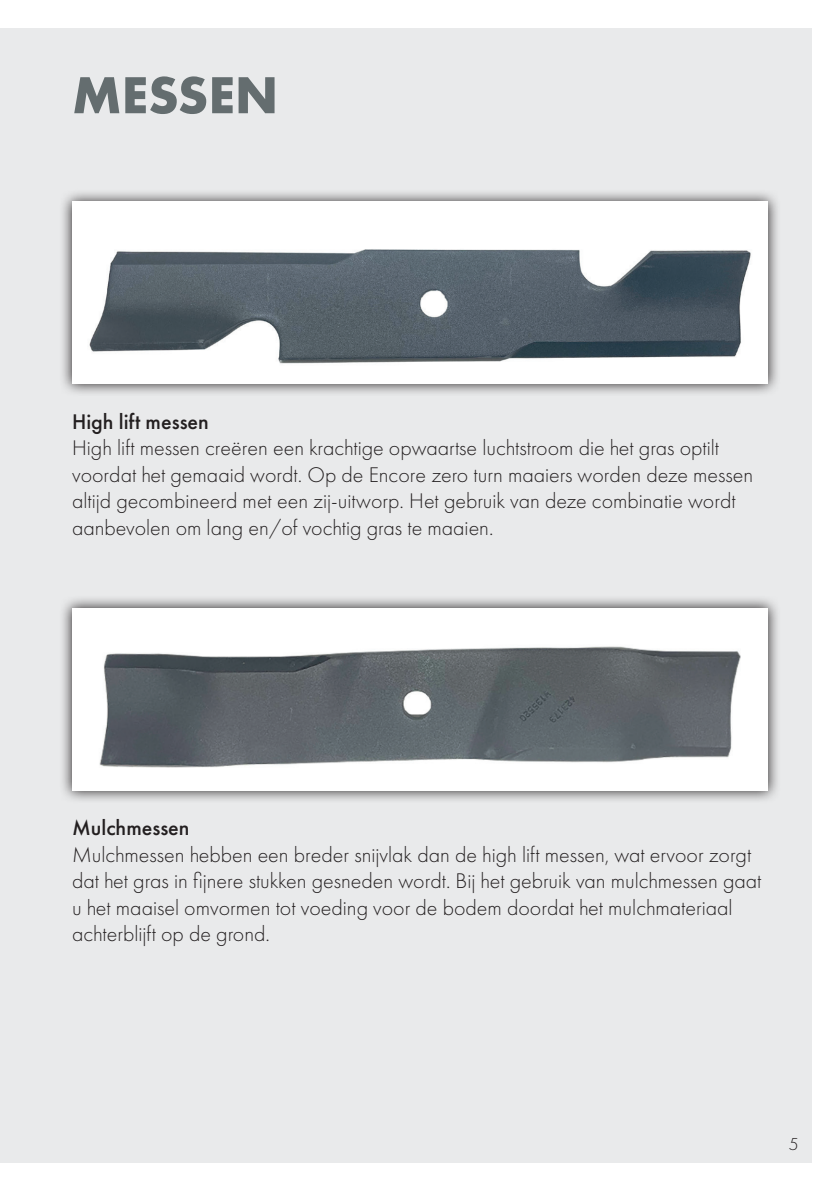
<style>
.page{position:relative;width:840px;height:1191px;background:#fff}
.page>*{position:absolute;margin:0;border:0;box-sizing:border-box;transform-origin:0 0}
.t1{font:700 54px "Futura PT";color:#646d6f}
.t2{font:300 22px/26.4px "Futura PT";color:#231f20}
.t3{font:500 22px "Futura PT";color:#231f20}
.t4{font:300 18px "Futura PT";color:#231f20}
</style>
<div class="page">
<div style="left:0;top:28px;width:811px;height:1134px;background:#e9eaeb"></div>
<svg style="left:62px;top:192px;width:716px;height:202px"></svg>
<img style="left:72px;top:202px;width:695px;height:182px">
<svg style="left:62px;top:598px;width:716px;height:203px"></svg>
<img style="left:72px;top:608px;width:695px;height:182px">
<h1 class="t1" style="left:72px;top:60px;width:208px">MESSEN</h1>
<p class="t3" style="left:72px;top:408px;width:138px">High lift messen</p>
<p class="t2" style="left:72px;top:435px;width:682px">High lift messen creëren een krachtige opwaartse luchtstroom die het gras optilt voordat het gemaaid wordt. Op de Encore zero turn maaiers worden deze messen altijd gecombineerd met een zij-uitworp. Het gebruik van deze combinatie wordt aanbevolen om lang en/of vochtig gras te maaien.</p>
<p class="t3" style="left:72px;top:814px;width:119px">Mulchmessen</p>
<p class="t2" style="left:72px;top:841px;width:690px">Mulchmessen hebben een breder snijvlak dan de high lift messen, wat ervoor zorgt dat het gras in fijnere stukken gesneden wordt. Bij het gebruik van mulchmessen gaat u het maaisel omvormen tot voeding voor de bodem doordat het mulchmateriaal achterblijft op de grond.</p>
<p class="t4" style="left:788px;top:1133px;width:11px">5</p>
</div>
